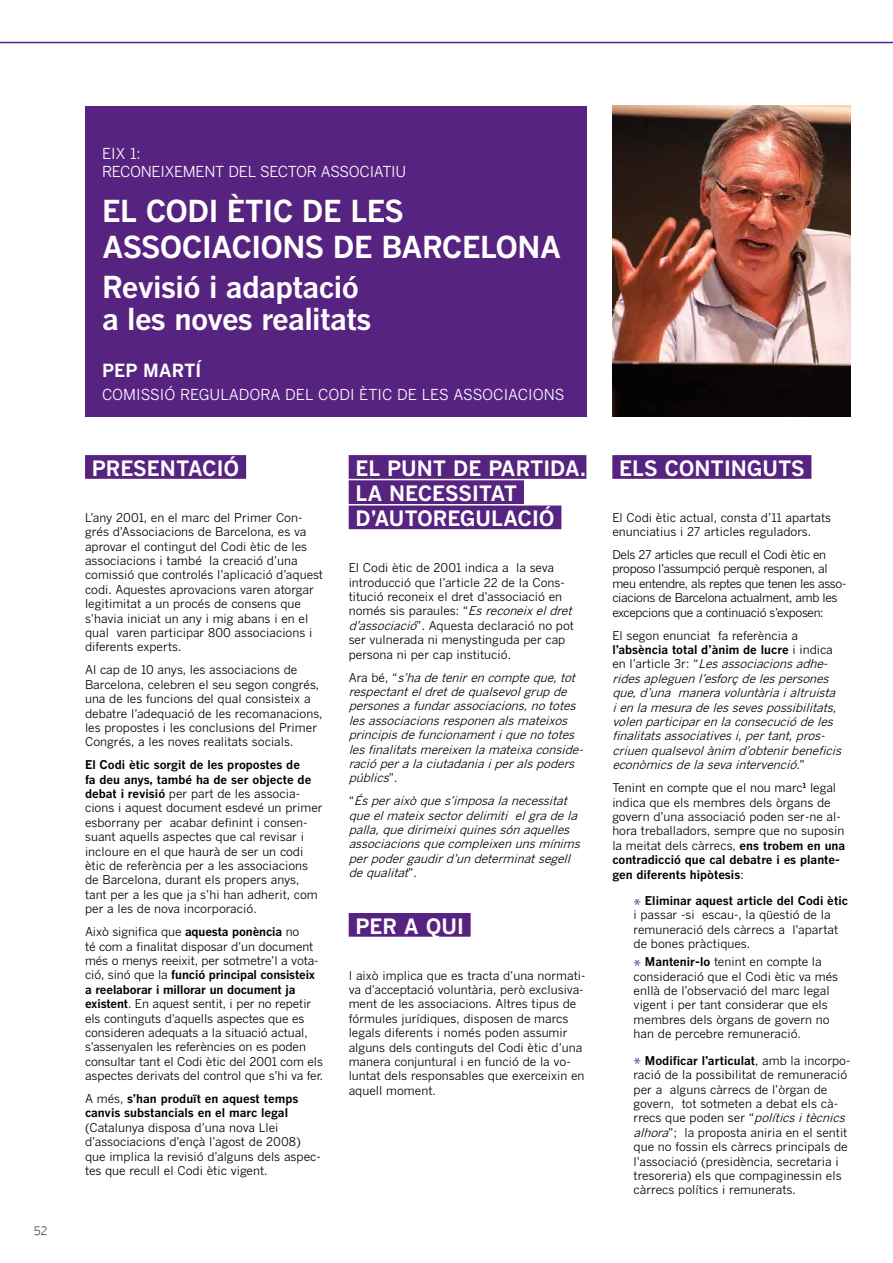
<style>
.page{position:relative;width:893px;height:1263px;background:#fff}
.page>*{position:absolute;margin:0;border:0;box-sizing:border-box;transform-origin:0 0}
.t1{font:700 30px/36px "Benton Gothic";letter-spacing:-.02em;color:#fff}
.t2{font:700 21px/25.2px "Benton Gothic";color:#fff}
.t3{font:700 18px "Benton Gothic";color:#fff}
.t4{font:15px/18px "Benton Gothic";letter-spacing:-.01em;color:#fff}
.t5{font:12px/14.4px "Benton Gothic";color:#000}
.t6{font:italic 12px/14.4px "Benton Gothic";color:#000}
.t7{font:12px/14.4px "Benton Gothic";letter-spacing:-.03em;color:#000}
.t8{font:700 12px/14.4px "Benton Gothic";color:#000}
.t9{font:200 12px "Interstate";color:#000}
.s1{font-weight:700}
.s2{font-weight:400}
.s3{font-style:italic}
.s4{font-style:normal}
.s5{font-weight:700;font-style:normal}
.s6{font-size:15px;color:#572381}
</style>
<div class="page">
<hr style="left:0;top:42px;width:893px;height:1px;background:#572381">
<img style="left:612px;top:106px;width:238px;height:311px">
<div style="left:85px;top:106px;width:502px;height:311px;background:#572381"></div>
<div style="left:85px;top:455px;width:161px;height:24px;background:#572381"></div>
<div style="left:349px;top:455px;width:237px;height:24px;background:#572381"></div>
<div style="left:349px;top:480px;width:175px;height:24px;background:#572381"></div>
<div style="left:349px;top:505px;width:212px;height:24px;background:#572381"></div>
<div style="left:349px;top:913px;width:122px;height:24px;background:#572381"></div>
<div style="left:612px;top:455px;width:199px;height:24px;background:#572381"></div>
<p class="t9" style="left:34px;top:1224px;width:15px">52</p>
<p class="t4" style="left:102px;top:145px;width:40px">EIX 1:<br>Reconeixement</p>
<p class="t4" style="left:228px;top:163px;width:10px">del</p>
<p class="t4" style="left:260px;top:163px;width:11px">sector</p>
<p class="t4" style="left:321px;top:163px;width:10px">associatiu</p>
<h1 class="t1" style="left:102px;top:192px;width:461px">EL CODI ÈTIC DE LES<br>ASSOCIACIONS DE BARCELONA</h1>
<h1 class="t1" style="left:102px;top:270px;width:271px;line-height:31.5px">Revisió i adaptació a les noves realitats</h1>
<h3 class="t3" style="left:102px;top:359px;width:70px">Pep Mart</h3>
<h3 class="t3" style="left:196px;top:359px;width:7px">í</h3>
<p class="t4" style="left:102px;top:385px;width:20px">Comissi</p>
<p class="t4" style="left:164px;top:385px;width:27px">ó reguladora</p>
<p class="t4" style="left:285px;top:385px;width:10px">del</p>
<p class="t4" style="left:318px;top:385px;width:20px">Codi</p>
<p class="t4" style="left:359px;top:385px;width:18px">Ètic</p>
<p class="t4" style="left:397px;top:385px;width:34px">de les</p>
<p class="t4" style="left:453px;top:385px;width:20px">Associacions</p>
<h2 class="t2" style="left:92px;top:455px;width:29px">Presentació</h2>
<p class="t5" style="left:85px;top:510px;width:240px">L’any 2001, en el marc del Primer Con&shy;grés d’Associacions de Barcelona, es va aprovar el contingut del Codi ètic de les associacions i també la creació d’una comissió que controlés l’aplicació d’aquest codi. Aquestes aprovacions varen atorgar legitimitat a un procés de consens que s’havia iniciat un any i mig abans i en el qual varen participar 800 associacions i diferents experts.</p>
<p class="t5" style="left:85px;top:662px;width:239px">Al cap de 10 anys, les associacions de Barcelona, celebren el seu segon congrés, una de les funcions del qual consisteix a debatre l’adequació de les recomanacions, les propostes i les conclusions del Primer Congrés, a les noves realitats socials.</p>
<p class="t5" style="left:85px;top:757px;width:239px"><span class="s1">El Codi ètic sorgit de les propostes de<br>fa deu anys, també ha de ser objecte de debat i revisió</span> per part de les associa&shy;cions i aquest document esdevé un primer esborrany per acabar definint i consen&shy;suant aquells aspectes que cal revisar i incloure en el que haurà de ser un codi ètic de referència per a les associacions de Barcelona, durant els propers anys, tant per a les que ja s’hi han adherit, com per a les de nova incorporació.</p>
<p class="t5" style="left:85px;top:924px;width:240px">Això significa que <span class="s1">aquesta ponència</span> no<br>té com a finalitat disposar d’un document més o menys reeixit, per sotmetre’l a vota&shy;ció, sinó que la <span class="s1">funció principal consisteix a reelaborar i millorar un document ja existent</span>. En aquest sentit, i per no repetir els continguts d’aquells aspectes que es consideren adequats a la situació actual, s’assenyalen les referències on es poden consultar tant el Codi ètic del 2001 com els aspectes derivats del control que s’hi va fer.</p>
<p class="t8" style="left:85px;top:1091px;width:215px"><span class="s2">A més,</span> s’han produït en aquest temps canvis substancials en el marc legal</p>
<p class="t5" style="left:85px;top:1120px;width:237px">(Catalunya disposa d’una nova Llei d’associacions d’ençà l’agost de 2008) que implica la revisió d’alguns dels aspec&shy;tes que recull el Codi ètic vigent.</p>
<h2 class="t2" style="left:355px;top:455px;width:147px">El punt de partida</h2>
<h2 class="t2" style="left:580px;top:455px;width:7px">.</h2>
<h2 class="t2" style="left:355px;top:480px;width:64px">La necessitat d’autore</h2>
<h2 class="t2" style="left:460px;top:505px;width:45px">gulació</h2>
<p class="t5" style="left:349px;top:560px;width:228px">El Codi ètic de 2001 indica a la seva introducció que l’article 22 de la Cons&shy;titució reconeix el dret d’associació en només sis paraules: “<span class="s3">Esreconeixeldret d’associació</span>”. Aquesta declaració no pot ser vulnerada ni menystinguda per cap persona ni per cap institució.</p>
<p class="t6" style="left:349px;top:670px;width:239px"><span class="s4">A r a b é , “</span> s’hadeteniren compteque,tot respectanteldretdequalsevolgrup de personesafundarassociacions,nototes lesassociacionsresponen alsmateixos principisdefuncionamentiquenototes lesfinalitatsmereixen lamateixaconside&shy;racióperalaciutadaniaiperalspoders públics<span class="s4">” .</span></p>
<p class="t6" style="left:349px;top:793px;width:236px"><span class="s4">“</span> Ésperaixòques’imposalanecessitat queelmateixsectordelimiti elgradela palla,quedirimeixiquinessón aquelles associacionsquecompleixen unsmínims perpodergaudird’un determinatsegell dequalitat<span class="s4">” .</span></p>
<h2 class="t2" style="left:355px;top:913px;width:106px">Per a qui</h2>
<p class="t5" style="left:349px;top:968px;width:238px">I això implica que es tracta d’una normati&shy;va d’acceptació voluntària, però exclusiva&shy;ment de les associacions. Altres tipus de fórmules jurídiques, disposen de marcs legals diferents i només poden assumir alguns dels continguts del Codi ètic d’una manera conjuntural i en funció de la vo&shy;luntat dels responsables que exerceixin en aquell moment.</p>
<h2 class="t2" style="left:619px;top:455px;width:60px">Els contin</h2>
<h2 class="t2" style="left:747px;top:455px;width:45px">guts</h2>
<p class="t5" style="left:612px;top:510px;width:220px">El Codi ètic actual, consta d’11 apartats enunciatius i 27 articles reguladors.</p>
<p class="t7" style="left:612px;top:547px;width:235px">Dels 27 articles que recull el Codi ètic en proposo l’assumpció perquè responen, al meu entendre, als reptes que tenen les asso&shy;ciacions de Barcelona actualment, amb les excepcions que a continuació s’exposen:</p>
<p class="t6" style="left:612px;top:628px;width:234px"><span class="s4">El segon enunciat fa referència a </span><span class="s5">l’absència total d’ànim de lucre</span> <span class="s4">i indica<br>e n l ’ a r t i c l e 3 r : “</span> Lesassociacionsadhe&shy;ridesapleguen l’esforçdelespersones que,d’una maneravoluntàriaialtruista ien lamesuradelessevespossibilitats, volen participaren laconsecuciódeles finalitatsassociativesi,pertant,pros&shy;criuen qualsevolànim d’obtenirbeneficis econòmicsdelasevaintervenció.<span class="s4">”</span></p>
<p class="t5" style="left:612px;top:780px;width:234px">Tenint en compte que el nou marc<sup>1</sup> legal indica que els membres dels òrgans de govern d’una associació poden ser-ne al&shy;hora treballadors, sempre que no suposin la meitat dels càrrecs, <span class="s1">ens trobem en una contradicció que cal debatre i es plante&shy;gen diferents hipòtesis</span>:</p>
<p class="t5" style="left:634px;top:893px;width:216px"><span class="s6">*</span> <span class="s1">Eliminar aquest article del Codi ètic </span>i passar -si escau-, la qüestió de la remuneració dels càrrecs a l’apartat de bones pràctiques.</p>
<p class="t5" style="left:634px;top:954px;width:206px"><span class="s6">*</span> <span class="s1">Mantenir-lo</span> tenint en compte la consideració que el Codi ètic va més enllà de l’observació del marc legal vigent i per tant considerar que els membres dels òrgans de govern no han de percebre remuneració.</p>
<p class="t5" style="left:634px;top:1053px;width:218px"><span class="s6">*</span> <span class="s1">Modificar l’articulat</span>, amb la incorpo&shy;ració de la possibilitat de remuneració per a alguns càrrecs de l’òrgan de govern, tot sotmeten a debat els cà-<br>r re cs q u e p o d e n s e r “ <span class="s3">políticsitècnics alhora</span>”; la proposta aniria en el sentit que no fossin els càrrecs principals de l’associació (presidència, secretaria i tresoreria) els que compaginessin els càrrecs polítics i remunerats.</p>
</div>
